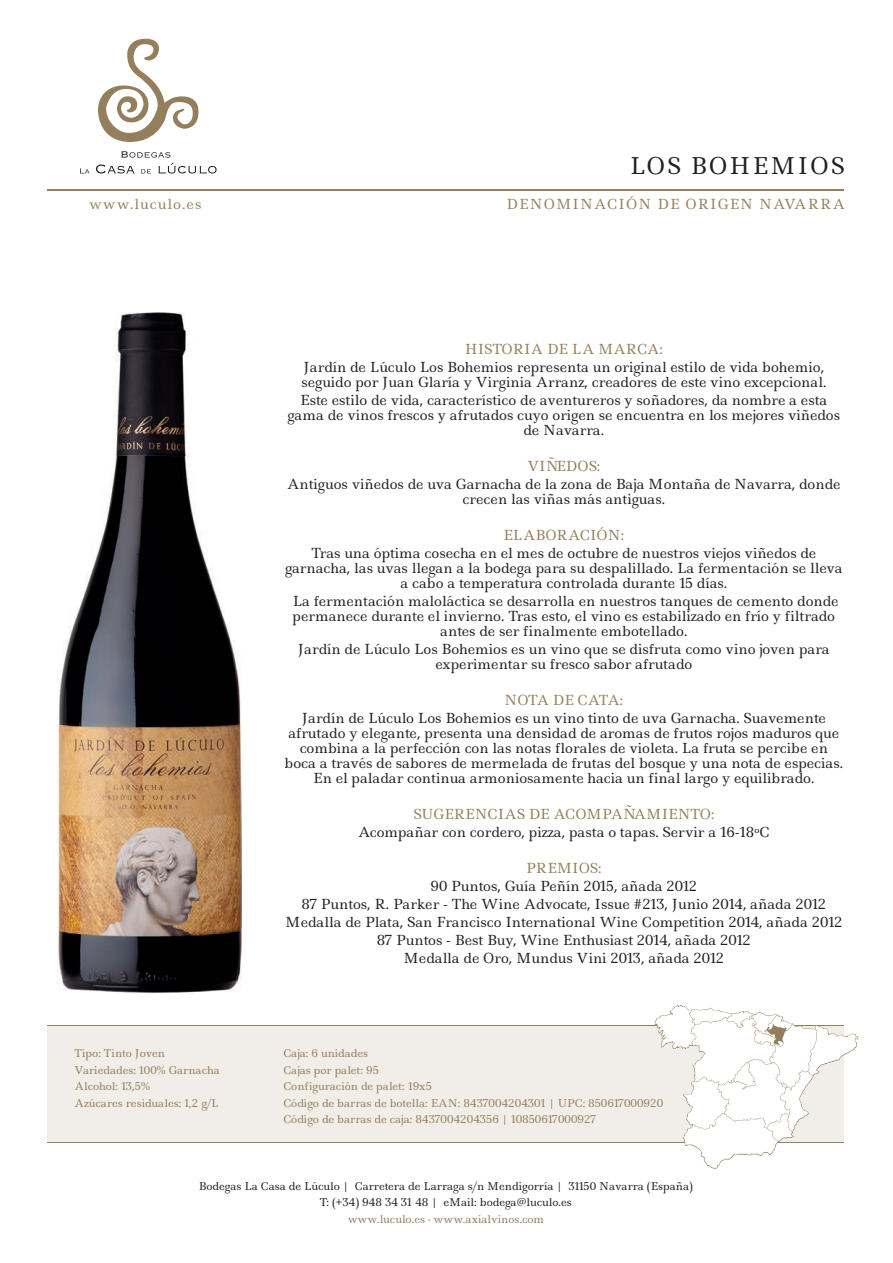
<style>
.page{position:relative;width:893px;height:1263px;background:#fff}
.page>*{position:absolute;margin:0;border:0;box-sizing:border-box;transform-origin:0 0}
.t1{font:22.5px "Ledger";letter-spacing:.08em;color:#231f20}
.t2{font:13.5px/15px "Ledger";color:#231f20;text-align:center}
.t3{font:13.5px "Ledger";color:#937f5b}
.t4{font:13.5px "Ledger";letter-spacing:.08em;color:#937f5b}
.t5{font:13.5px "Ledger";letter-spacing:-.04em;color:#937f5b}
.t6{font:10.5px/16.5px "Ledger";color:#937f5b}
.t7{font:10.5px/16.6px "Ledger";color:#231f20;text-align:center}
</style>
<div class="page">
<div style="left:47px;top:1026px;width:797px;height:117px;background:#f1ede8"></div>
<hr style="left:47px;top:189px;width:797px;height:1px;background:#937f5b">
<svg style="left:98px;top:39px;width:101px;height:103px"></svg>
<svg style="left:80px;top:169px;width:10px;height:5px"></svg>
<svg style="left:96px;top:151px;width:121px;height:23px"></svg>
<hr style="left:47px;top:1142px;width:797px;height:1px;background:#937f5b">
<hr style="left:47px;top:1025px;width:797px;height:1px;background:#937f5b">
<svg style="left:655px;top:1005px;width:203px;height:164px"></svg>
<img style="left:58px;top:312px;width:184px;height:681px">
<h1 class="t1" style="left:630px;top:150px;width:216px">LOS BOHEMIOS</h1>
<p class="t4" style="left:89px;top:194px;width:114px">www.luculo.es</p>
<p class="t4" style="left:507px;top:194px;width:340px">DENOMINACIÓN DE ORIGEN NAVARRA</p>
<p class="t3" style="left:465px;top:339px;width:199px">HISTORIA DE LA MARCA:</p>
<p class="t2" style="left:301px;top:359px;width:526px;text-align:left">Jardín de Lúculo Los Bohemios representa un original estilo de vida bohemio, seguido por Juan Glaría y Virginia Arranz, creadores de este vino excepcional.</p>
<p class="t2" style="left:288px;top:392px;width:554px">Este estilo de vida, característico de aventureros y soñadores, da nombre a esta gama de vinos frescos y afrutados cuyo origen se encuentra en los mejores viñedos de Navarra.</p>
<p class="t3" style="left:527px;top:456px;width:74px">VIÑEDOS:</p>
<p class="t2" style="left:287px;top:476px;width:555px">Antiguos viñedos de uva Garnacha de la zona de Baja Montaña de Navarra, donde crecen las viñas más antiguas.</p>
<p class="t3" style="left:503px;top:525px;width:122px">ELABORACIÓN:</p>
<p class="t2" style="left:285px;top:545px;width:559px">Tras una óptima cosecha en el mes de octubre de nuestros viejos viñedos de garnacha, las uvas llegan a la bodega para su despalillado. La fermentación se lleva a cabo a temperatura controlada durante 15 días.</p>
<p class="t2" style="left:293px;top:593px;width:548px">La fermentación maloláctica se desarrolla en nuestros tanques de cemento donde permanece durante el invierno. Tras esto, el vino es estabilizado en frío y filtrado antes de ser finalmente embotellado.</p>
<p class="t2" style="left:298px;top:641px;width:533px">Jardín de Lúculo Los Bohemios es un vino que se disfruta como vino joven para experimentar su fresco sabor afrutado</p>
<p class="t5" style="left:504px;top:690px;width:120px">NOTA DE CATA:</p>
<p class="t2" style="left:285px;top:710px;width:560px">Jardín de Lúculo Los Bohemios es un vino tinto de uva Garnacha. Suavemente afrutado y elegante, presenta una densidad de aromas de frutos rojos maduros que combina a la perfección con las notas florales de violeta. La fruta se percibe en boca a través de sabores de mermelada de frutas del bosque y una nota de especias.<br>En el paladar continua armoniosamente hacia un final largo y equilibrado.</p>
<p class="t3" style="left:413px;top:804px;width:303px">SUGERENCIAS DE ACOMPAÑAMIENTO:</p>
<p class="t2" style="left:358px;top:824px;width:413px">Acompañar con cordero, pizza, pasta o tapas. Servir a 16-18ºC</p>
<p class="t3" style="left:526px;top:858px;width:77px">PREMIOS:</p>
<p class="t2" style="left:285px;top:877px;width:559px;line-height:18px">90 Puntos, Guía Peñín 2015, añada 2012<br>87 Puntos, R. Parker - The Wine Advocate, Issue #213, Junio 2014, añada 2012<br>Medalla de Plata, San Francisco International Wine Competition 2014, añada 2012<br>87 Puntos - Best Buy, Wine Enthusiast 2014, añada 2012<br>Medalla de Oro, Mundus Vini 2013, añada 2012</p>
<p class="t6" style="left:75px;top:1045px;width:147px">Tipo: Tinto Joven<br>Variedades: 100% Garnacha<br>Alcohol: 13,5%<br>Azúcares residuales: 1,2 g/L</p>
<p class="t6" style="left:283px;top:1045px;width:381px">Caja: 6 unidades<br>Cajas por palet: 95<br>Configuración de palet: 19x5<br>Código de barras de botella: EAN: 8437004204301 | UPC: 850617000920<br>Código de barras de caja: 8437004204356 | 10850617000927</p>
<p class="t7" style="left:199px;top:1178px;width:496px">Bodegas La Casa de Lúculo | Carretera de Larraga s/n Mendigorría | 31150 Navarra (España)<br>T: (+34) 948 34 31 48 | eMail: bodega@luculo.es</p>
<p class="t6" style="left:348px;top:1211px;width:198px">www.luculo.es · www.axialvinos.com</p>
</div>
